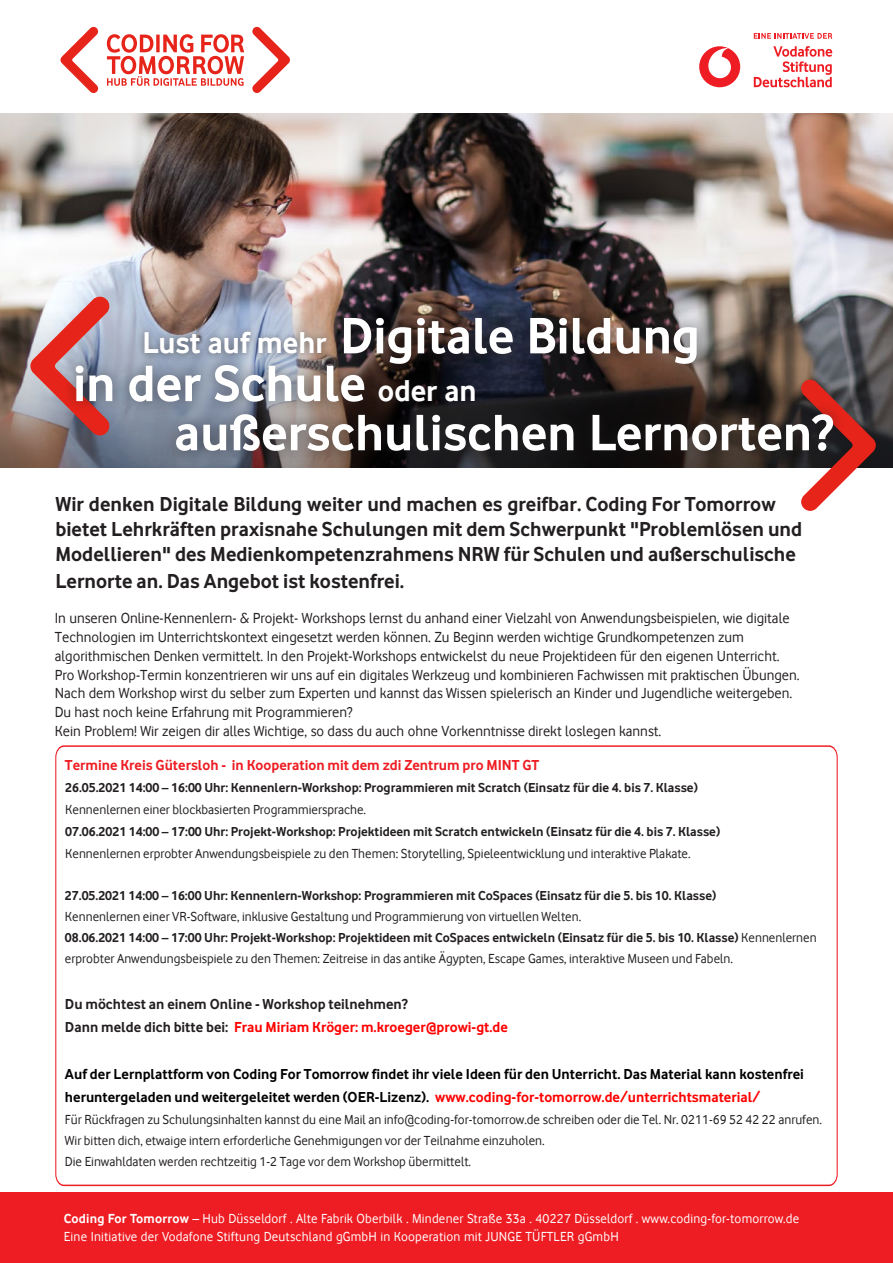
<style>
.page{position:relative;width:893px;height:1263px;background:#fff}
.page>*{position:absolute;margin:0;border:0;box-sizing:border-box;transform-origin:0 0}
.t1{font:700 53.1px "Vodafone Rg";color:#fff}
.t2{font:700 31.05px "Vodafone Rg";color:#fff}
.t3{font:700 21px/25.7px "Vodafone Rg";color:#231f20}
.t4{font:15px/18.8px "Vodafone Rg";color:#231f20}
.t5{font:700 15px/23.4px "Vodafone Rg";color:#000}
.t6{font:700 15px/23.4px "Vodafone Rg";color:#231f20}
.t7{font:700 15px "Vodafone Rg";color:#ee1d23}
.t8{font:13.5px/21px "Vodafone Rg";color:#231f20}
.t9{font:700 13.5px/21.8px "Vodafone Rg";color:#231f20}
.t10{font:13.5px "Vodafone Rg";letter-spacing:.015em;color:#fff}
.s1{font-size:31.05px}
.s2{font-weight:400}
.s3{font-weight:700}
.s4{color:#f00}
</style>
<div class="page">
<img style="left:0;top:114px;width:893px;height:192px">
<div style="left:0;top:1192px;width:893px;height:71px;background:#ee1d23"></div>
<svg style="left:55px;top:745px;width:783px;height:442px"></svg>
<img style="left:0;top:306px;width:893px;height:162px">
<svg style="left:791px;top:380px;width:85px;height:131px"></svg>
<svg style="left:30px;top:297px;width:86px;height:138px;background:#c38689"></svg>
<div style="left:64px;top:352px;width:424px;height:63px;background:#231f20;opacity:.54"></div>
<div style="left:331px;top:305px;width:379px;height:72px;background:#231f20;opacity:.54"></div>
<div style="left:164px;top:401px;width:681px;height:63px;background:#231f20;opacity:.54"></div>
<div style="left:137px;top:325px;width:197px;height:36px;background:#231f20;opacity:.54"></div>
<svg style="left:61px;top:27px;width:229px;height:66px"></svg>
<div style="left:699px;top:46px;width:41px;height:41px;background:#ee1d23;border-radius:50%"></div>
<svg style="left:708px;top:48px;width:23px;height:30px"></svg>
<svg style="left:754px;top:46px;width:78px;height:41px"></svg>
<svg style="left:754px;top:33px;width:78px;height:6px"></svg>
<p class="t1" style="left:340px;top:305px;width:361px">Digitale Bildung</p>
<p class="t2" style="left:143px;top:325px;width:186px">Lust auf mehr</p>
<p class="t1" style="left:73px;top:353px;width:405px">in der Schule <span class="s1">oder an</span></p>
<p class="t1" style="left:174px;top:402px;width:660px">außerschulischen Lernorten?</p>
<p class="t3" style="left:55px;top:491px;width:748px">Wir denken Digitale Bildung weiter und machen es greifbar. Coding For Tomorrow bietet Lehrkräften praxisnahe Schulungen mit dem Schwerpunkt "Problemlösen und Modellieren" des Medienkompetenzrahmens NRW für Schulen und außerschulische Lernorte an. Das Angebot ist kostenfrei.</p>
<p class="t4" style="left:55px;top:609px;width:746px">In unseren Online-Kennenlern- &amp; Projekt- Workshops lernst du anhand einer Vielzahl von Anwendungsbeispielen, wie digitale Technologien im Unterrichtskontext eingesetzt werden können. Zu Beginn werden wichtige Grundkompetenzen zum algorithmischen Denken vermittelt. In den Projekt-Workshops entwickelst du neue Projektideen für den eigenen Unterricht.<br>Pro Workshop-Termin konzentrieren wir uns auf ein digitales Werkzeug und kombinieren Fachwissen mit praktischen Übungen.<br>Nach dem Workshop wirst du selber zum Experten und kannst das Wissen spielerisch an Kinder und Jugendliche weitergeben.<br>Du hast noch keine Erfahrung mit Programmieren?<br>Kein Problem! Wir zeigen dir alles Wichtige, so dass du auch ohne Vorkenntnisse direkt loslegen kannst.</p>
<p class="t7" style="left:65px;top:756px;width:476px">Termine Kreis Gütersloh - in Kooperation mit dem zdi Zentrum pro MINT GT</p>
<p class="t9" style="left:65px;top:777px;width:657px">26.05.2021 14:00 – 16:00 Uhr: Kennenlern-Workshop: Programmieren mit Scratch (Einsatz für die 4. bis 7. Klasse)<br><span class="s2">Kennenlernen einer blockbasierten Programmiersprache.<br></span>07.06.2021 14:00 – 17:00 Uhr: Projekt-Workshop: Projektideen mit Scratch entwickeln (Einsatz für die 4. bis 7. Klasse)<br><span class="s2">Kennenlernen erprobter Anwendungsbeispiele zu den Themen: Storytelling, Spieleentwicklung und interaktive Plakate.</span></p>
<p class="t8" style="left:65px;top:884px;width:753px"><span class="s3">27.05.2021 14:00 – 16:00 Uhr: Kennenlern-Workshop: Programmieren mit CoSpaces (Einsatz für die 5. bis 10. Klasse)<br></span>Kennenlernen einer VR-Software, inklusive Gestaltung und Programmierung von virtuellen Welten.<br><span class="s3">08.06.2021 14:00 – 17:00 Uhr: Projekt-Workshop: Projektideen mit CoSpaces entwickeln (Einsatz für die 5. bis 10. Klasse)</span> Kennenlernen erprobter Anwendungsbeispiele zu den Themen: Zeitreise in das antike Ägypten, Escape Games, interaktive Museen und Fabeln.</p>
<p class="t6" style="left:65px;top:992px;width:445px">Du möchtest an einem Online - Workshop teilnehmen?<br>Dann melde dich bitte bei: <span class="s4">Frau Miriam Kröger: m.kroeger@prowi-gt.de</span></p>
<p class="t5" style="left:65px;top:1062px;width:740px">Auf der Lernplattform von Coding For Tomorrow findet ihr viele Ideen für den Unterricht. Das Material kann kostenfrei heruntergeladen und weitergeleitet werden (OER-Lizenz). <span class="s4">www.coding-for-tomorrow.de/unterrichtsmaterial/</span></p>
<p class="t8" style="left:65px;top:1108px;width:758px">Für Rückfragen zu Schulungsinhalten kannst du eine Mail an info@coding-for-tomorrow.de schreiben oder die Tel. Nr. 0211-69 52 42 22 anrufen.<br>Wir bitten dich, etwaige intern erforderliche Genehmigungen vor der Teilnahme einzuholen.<br>Die Einwahldaten werden rechtzeitig 1-2 Tage vor dem Workshop übermittelt.</p>
<p class="t10" style="left:64px;top:1211px;width:737px"><span class="s3">Coding For Tomorrow</span> – Hub Düsseldorf . Alte Fabrik Oberbilk . Mindener Straße 33a . 40227 Düsseldorf . www.coding-for-tomorrow.de</p>
<p class="t10" style="left:64px;top:1229px;width:556px">Eine Initiative der Vodafone Stiftung Deutschland gGmbH in Kooperation mit JUNGE TÜFTLER gGmbH</p>
</div>
